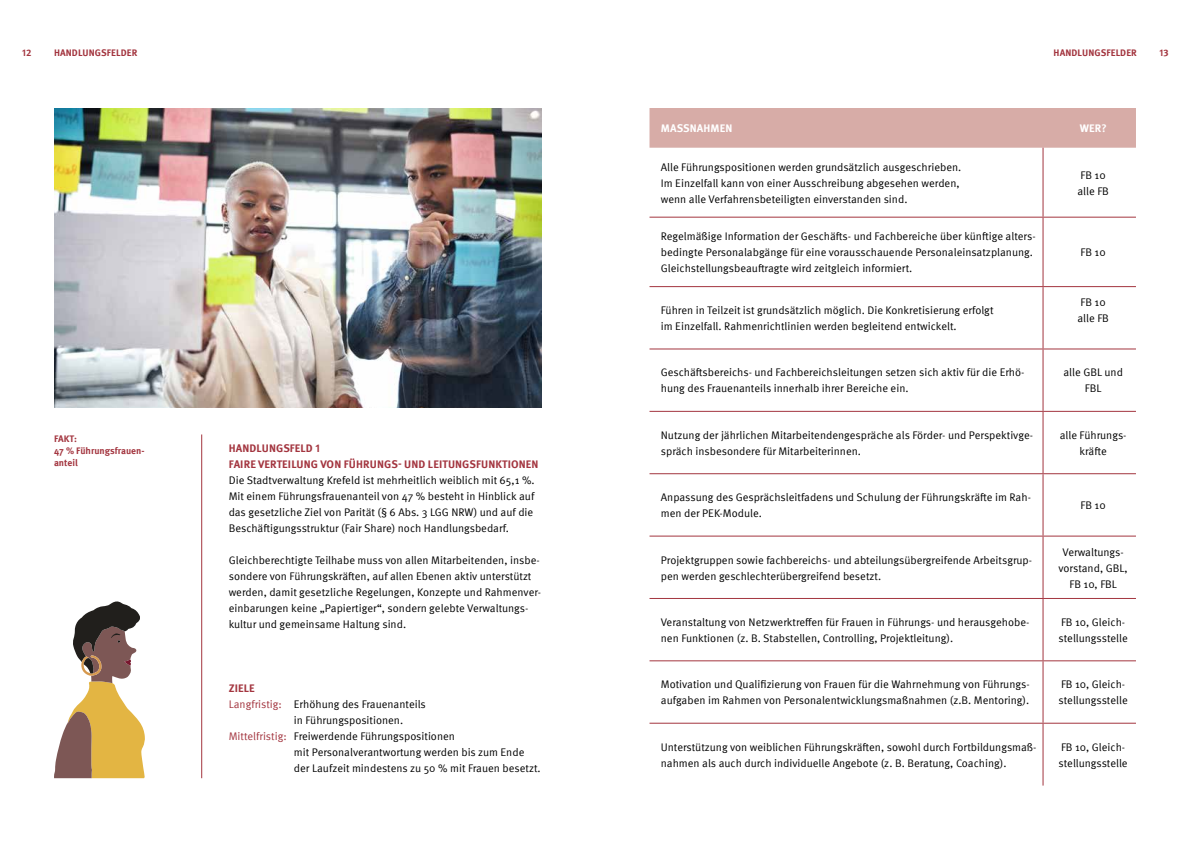
<style>
.page{position:relative;width:1191px;height:842px;background:#fff}
.page>*{position:absolute;margin:0;border:0;box-sizing:border-box;transform-origin:0 0}
.t1{font:11px/16px "Meta Pro";color:#000}
.t2{font:700 11px/16px "Meta Pro";letter-spacing:.01em;color:#a3353f}
.t3{font:700 11px "Meta Pro";letter-spacing:.01em;color:#fff}
.t4{font:700 9.5px/12px "Meta Pro";color:#a3353f}
.s1{color:#a3353f}
</style>
<div class="page">
<div style="left:649px;top:108px;width:487px;height:40px;background:#d7aca7"></div>
<hr style="left:649px;top:217px;width:394px;height:1px;background:#a3353f">
<hr style="left:649px;top:286px;width:394px;height:1px;background:#a3353f">
<hr style="left:649px;top:348px;width:394px;height:1px;background:#a3353f">
<hr style="left:649px;top:411px;width:394px;height:1px;background:#a3353f">
<hr style="left:649px;top:473px;width:394px;height:1px;background:#a3353f">
<hr style="left:649px;top:536px;width:394px;height:1px;background:#a3353f">
<hr style="left:649px;top:598px;width:394px;height:1px;background:#a3353f">
<hr style="left:649px;top:660px;width:394px;height:1px;background:#a3353f">
<hr style="left:1042px;top:148px;width:1px;height:69px;background:#a3353f">
<hr style="left:1042px;top:218px;width:1px;height:68px;background:#a3353f">
<hr style="left:1042px;top:287px;width:1px;height:61px;background:#a3353f">
<hr style="left:1042px;top:349px;width:1px;height:62px;background:#a3353f">
<hr style="left:1042px;top:412px;width:1px;height:61px;background:#a3353f">
<hr style="left:1042px;top:474px;width:1px;height:62px;background:#a3353f">
<hr style="left:1042px;top:537px;width:1px;height:61px;background:#a3353f">
<hr style="left:1042px;top:599px;width:1px;height:61px;background:#a3353f">
<hr style="left:1042px;top:661px;width:1px;height:62px;background:#a3353f">
<hr style="left:1043px;top:217px;width:93px;height:1px;background:#a3353f">
<hr style="left:1043px;top:286px;width:93px;height:1px;background:#a3353f">
<hr style="left:1043px;top:348px;width:93px;height:1px;background:#a3353f">
<hr style="left:1043px;top:411px;width:93px;height:1px;background:#a3353f">
<hr style="left:1043px;top:473px;width:93px;height:1px;background:#a3353f">
<hr style="left:1043px;top:536px;width:93px;height:1px;background:#a3353f">
<hr style="left:1043px;top:598px;width:93px;height:1px;background:#a3353f">
<hr style="left:1043px;top:660px;width:93px;height:1px;background:#a3353f">
<hr style="left:649px;top:723px;width:394px;height:1px;background:#a3353f">
<hr style="left:1042px;top:724px;width:1px;height:61px;background:#a3353f">
<hr style="left:1043px;top:723px;width:93px;height:1px;background:#a3353f">
<hr style="left:201px;top:434px;width:1px;height:344px;background:#a3353f">
<svg style="left:54px;top:601px;width:91px;height:177px"></svg>
<img style="left:54px;top:108px;width:487px;height:299px">
<p class="t4" style="left:22px;top:46px;width:11px">12</p>
<p class="t4" style="left:54px;top:46px;width:85px">HANDLUNGSFELDER</p>
<p class="t4" style="left:1053px;top:46px;width:85px">HANDLUNGSFELDER</p>
<p class="t4" style="left:1159px;top:46px;width:11px">13</p>
<p class="t4" style="left:54px;top:432px;width:92px">FAKT:<br>47 % Führungsfrauen&shy;anteil</p>
<p class="t2" style="left:229px;top:439px;width:311px">HANDLUNGSFELD 1<br>FAIRE VERTEILUNG VON FÜHRUNGS- UND LEITUNGSFUNKTIONEN</p>
<p class="t1" style="left:229px;top:471px;width:307px;text-align:justify">Die Stadtverwaltung Krefeld ist mehrheitlich weiblich mit 65,1 %.<br>Mit einem Führungsfrauenanteil von 47 % besteht in Hinblick auf das gesetzliche Ziel von Parität (§ 6 Abs. 3 LGG NRW) und auf die Beschäftigungsstruktur (Fair Share) noch Handlungsbedarf.</p>
<p class="t1" style="left:229px;top:551px;width:314px">Gleichberechtigte Teilhabe muss von allen Mitarbeitenden, insbe&shy;sondere von Führungskräften, auf allen Ebenen aktiv unterstützt werden, damit gesetzliche Regelungen, Konzepte und Rahmenver&shy;einbarungen keine „Papiertiger“, sondern gelebte Verwaltungs&shy;kultur und gemeinsame Haltung sind.</p>
<p class="t2" style="left:229px;top:679px;width:27px">ZIELE</p>
<p class="t1" style="left:229px;top:695px;width:199px"><span class="s1">Langfristig:</span> Erhöhung des Frauenanteils</p>
<p class="t1" style="left:294px;top:711px;width:111px">in Führungspositionen.</p>
<p class="t1" style="left:229px;top:727px;width:228px"><span class="s1">Mittelfristig:</span> Freiwerdende Führungspositionen</p>
<p class="t1" style="left:294px;top:743px;width:232px">mit Personalverantwortung werden bis zum Ende</p>
<p class="t1" style="left:294px;top:759px;width:248px">der Laufzeit mindestens zu 50 % mit Frauen besetzt.</p>
<p class="t3" style="left:661px;top:120px;width:73px">MASSNAHMEN</p>
<p class="t3" style="left:1079px;top:120px;width:28px">WER?</p>
<p class="t1" style="left:661px;top:158px;width:302px">Alle Führungspositionen werden grundsätzlich ausgeschrieben.<br>Im Einzelfall kann von einer Ausschreibung abgesehen werden, wenn alle Verfahrensbeteiligten einverstanden sind.</p>
<p class="t1" style="left:1077px;top:166px;width:33px">FB 10 alle FB</p>
<p class="t1" style="left:661px;top:228px;width:376px">Regelmäßige Information der Geschäfts- und Fachbereiche über künftige alters&shy;bedingte Personalabgänge für eine vorausschauende Personaleinsatzplanung.<br>Gleichstellungsbeauftragte wird zeitgleich informiert.</p>
<p class="t1" style="left:1080px;top:244px;width:27px">FB 10</p>
<p class="t1" style="left:661px;top:301px;width:334px">Führen in Teilzeit ist grundsätzlich möglich. Die Konkretisierung erfolgt im Einzelfall. Rahmenrichtlinien werden begleitend entwickelt.</p>
<p class="t1" style="left:1077px;top:293px;width:33px">FB 10 alle FB</p>
<p class="t1" style="left:661px;top:364px;width:365px">Geschäftsbereichs- und Fachbereichsleitungen setzen sich aktiv für die Erhö&shy;hung des Frauenanteils innerhalb ihrer Bereiche ein.</p>
<p class="t1" style="left:1063px;top:364px;width:61px;text-align:center">alle GBL und<br>FBL</p>
<p class="t1" style="left:661px;top:426px;width:374px">Nutzung der jährlichen Mitarbeitendengespräche als Förder- und Perspektivge&shy;spräch insbesondere für Mitarbeiterinnen.</p>
<p class="t1" style="left:1059px;top:426px;width:68px;text-align:center">alle Führungs&shy;kräfte</p>
<p class="t1" style="left:661px;top:489px;width:371px">Anpassung des Gesprächsleitfadens und Schulung der Führungskräfte im Rah&shy;men der PEK-Module.</p>
<p class="t1" style="left:1080px;top:497px;width:27px">FB 10</p>
<p class="t1" style="left:661px;top:551px;width:373px">Projektgruppen sowie fachbereichs- und abteilungsübergreifende Arbeitsgrup&shy;pen werden geschlechterübergreifend besetzt.</p>
<p class="t1" style="left:1058px;top:543px;width:71px;text-align:center">Verwaltungs&shy;vorstand, GBL,<br>FB 10, FBL</p>
<p class="t1" style="left:661px;top:613px;width:370px">Veranstaltung von Netzwerktreffen für Frauen in Führungs- und herausgehobe&shy;nen Funktionen (z. B. Stabstellen, Controlling, Projektleitung).</p>
<p class="t1" style="left:1058px;top:613px;width:71px">FB 10, Gleich&shy;stellungsstelle</p>
<p class="t1" style="left:661px;top:676px;width:370px">Motivation und Qualifizierung von Frauen für die Wahrnehmung von Führungs&shy;aufgaben im Rahmen von Personalentwicklungsmaßnahmen (z.B. Mentoring).</p>
<p class="t1" style="left:1058px;top:676px;width:71px">FB 10, Gleich&shy;stellungsstelle</p>
<p class="t1" style="left:661px;top:738px;width:377px">Unterstützung von weiblichen Führungskräften, sowohl durch Fortbildungsmaß&shy;nahmen als auch durch individuelle Angebote (z. B. Beratung, Coaching).</p>
<p class="t1" style="left:1058px;top:738px;width:71px">FB 10, Gleich&shy;stellungsstelle</p>
</div>
